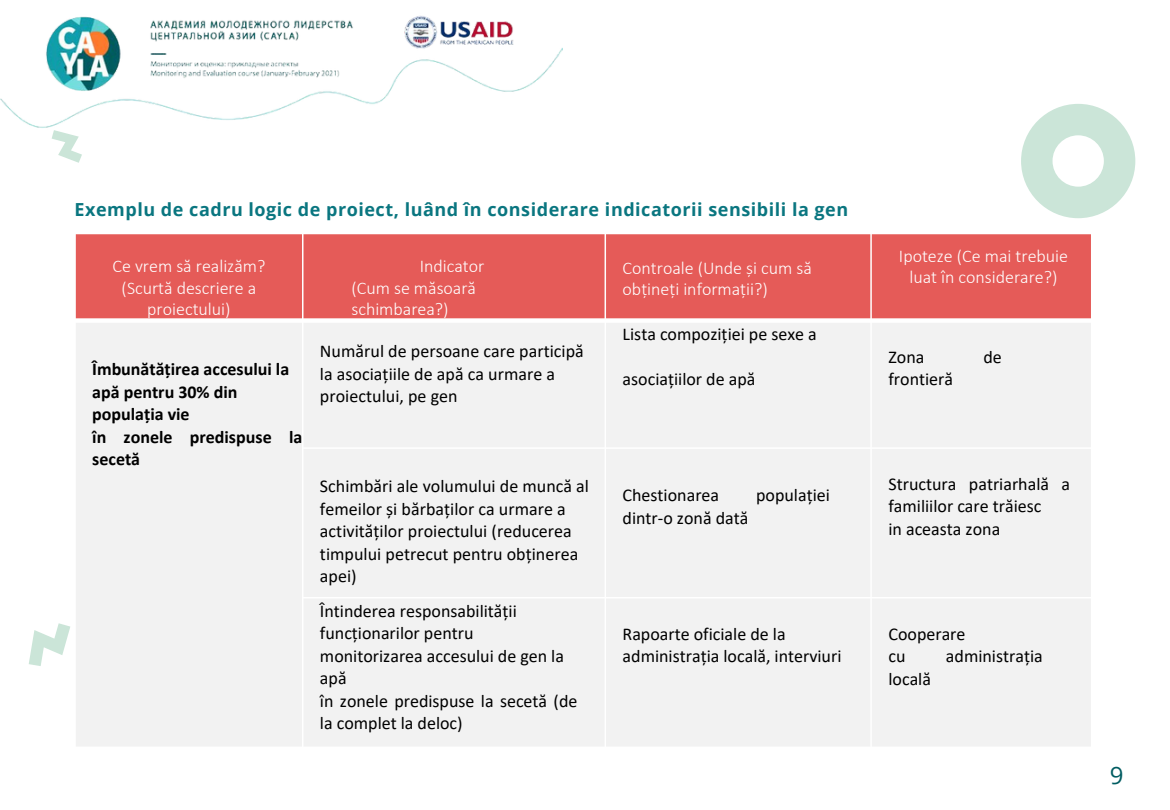
<style>
.page{position:relative;width:1170px;height:810px;background:#fff}
.page>*{position:absolute;margin:0;border:0;box-sizing:border-box;transform-origin:0 0}
.t1{font:24px "Open Sans";color:#005c61}
.t2{font:18px/22.5px "Calibri";color:#000}
.t3{font:300 18px/21.3px "Calibri";color:#fff;text-align:center}
.t4{font:700 18px/22.5px "Calibri";color:#000}
.t5{font:700 18px "Open Sans";letter-spacing:.03em;color:#0a7680}
</style>
<div class="page">
<img style="left:0;top:16px;width:562px;height:112px">
<svg style="left:52px;top:130px;width:30px;height:33px"></svg>
<svg style="left:1021px;top:104px;width:114px;height:114px"></svg>
<svg style="left:29px;top:623px;width:41px;height:43px"></svg>
<div style="left:75px;top:234px;width:228px;height:87px;background:#e55b58"></div>
<div style="left:303px;top:234px;width:302px;height:87px;background:#e55b58"></div>
<div style="left:605px;top:234px;width:266px;height:87px;background:#e55b58"></div>
<div style="left:871px;top:234px;width:221px;height:87px;background:#e55b58"></div>
<div style="left:75px;top:321px;width:228px;height:426px;background:#f2f2f2"></div>
<div style="left:303px;top:321px;width:302px;height:127px;background:#f2f2f2"></div>
<div style="left:605px;top:321px;width:266px;height:127px;background:#f2f2f2"></div>
<div style="left:871px;top:321px;width:221px;height:127px;background:#f2f2f2"></div>
<div style="left:303px;top:448px;width:302px;height:150px;background:#f2f2f2"></div>
<div style="left:605px;top:448px;width:266px;height:150px;background:#f2f2f2"></div>
<div style="left:871px;top:448px;width:221px;height:150px;background:#f2f2f2"></div>
<div style="left:303px;top:598px;width:302px;height:149px;background:#f2f2f2"></div>
<div style="left:605px;top:598px;width:266px;height:149px;background:#f2f2f2"></div>
<div style="left:871px;top:598px;width:221px;height:149px;background:#f2f2f2"></div>
<hr style="left:302px;top:233px;width:1px;height:515px;background:#fff">
<hr style="left:605px;top:233px;width:1px;height:515px;background:#fff">
<hr style="left:870px;top:233px;width:2px;height:515px;background:#fff">
<div style="left:74px;top:318px;width:1018px;height:5px;background:#fff"></div>
<hr style="left:302px;top:447px;width:790px;height:2px;background:#fff">
<hr style="left:302px;top:597px;width:790px;height:1px;background:#fff">
<hr style="left:74px;top:233px;width:2px;height:515px;background:#fff">
<hr style="left:1091px;top:233px;width:1px;height:515px;background:#fff">
<p class="t5" style="left:75px;top:197px;width:775px">Exemplu de cadru logic de proiect, luând în considerare indicatorii sensibili la gen</p>
<p class="t3" style="left:112px;top:257px;width:154px">Ce vrem să realizăm? (Scurtă descriere a proiectului)</p>
<p class="t3" style="left:420px;top:257px;width:66px">Indicator</p>
<h1 class="t3" style="left:351px;top:279px;width:126px;text-align:left">(Cum se măsoară schimbarea?)</h1>
<p class="t3" style="left:623px;top:259px;width:191px;text-align:left">Controale (Unde și cum să obțineți informații?)</p>
<p class="t2" style="left:623px;top:324px;width:196px">Lista compoziției pe sexe a</p>
<p class="t2" style="left:623px;top:369px;width:134px">asociațiilor de apă</p>
<p class="t2" style="left:320px;top:342px;width:265px">Numărul de persoane care participă la asociațiile de apă ca urmare a proiectului, pe gen</p>
<h1 class="t4" style="left:92px;top:359px;width:212px">Îmbunătățirea accesului la apă pentru 30% din populația vie<br>în zonele predispuse la secetă</h1>
<p class="t2" style="left:320px;top:477px;width:271px">Schimbări ale volumului de muncă al femeilor și bărbaților ca urmare a activităților proiectului (reducerea timpului petrecut pentru obținerea apei)</p>
<p class="t2" style="left:623px;top:486px;width:98px">Chestionarea</p>
<p class="t2" style="left:756px;top:486px;width:75px">populației</p>
<p class="t2" style="left:623px;top:508px;width:127px">dintr-o zonă dată</p>
<p class="t2" style="left:320px;top:601px;width:246px">Întinderea responsabilității funcționarilor pentru monitorizarea accesului de gen la apă</p>
<p class="t2" style="left:320px;top:691px;width:259px">în zonele predispuse la secetă (de la complet la deloc)</p>
<p class="t2" style="left:623px;top:624px;width:220px">Rapoarte oficiale de la administrația locală, interviuri</p>
<p class="t3" style="left:899px;top:246px;width:171px">Ipoteze (Ce mai trebuie luat în considerare?)</p>
<p class="t2" style="left:888px;top:347px;width:37px">Zona</p>
<p class="t2" style="left:983px;top:347px;width:20px">de</p>
<p class="t2" style="left:888px;top:370px;width:66px">frontieră</p>
<p class="t2" style="left:888px;top:474px;width:183px">Structura patriarhală a familiilor care trăiesc</p>
<p class="t2" style="left:888px;top:519px;width:113px">in aceasta zona</p>
<p class="t2" style="left:888px;top:624px;width:79px">Cooperare</p>
<p class="t2" style="left:888px;top:646px;width:19px">cu</p>
<p class="t2" style="left:946px;top:646px;width:98px">administrația</p>
<p class="t2" style="left:888px;top:669px;width:44px">locală</p>
<p class="t1" style="left:1110px;top:758px;width:15px">9</p>
</div>
